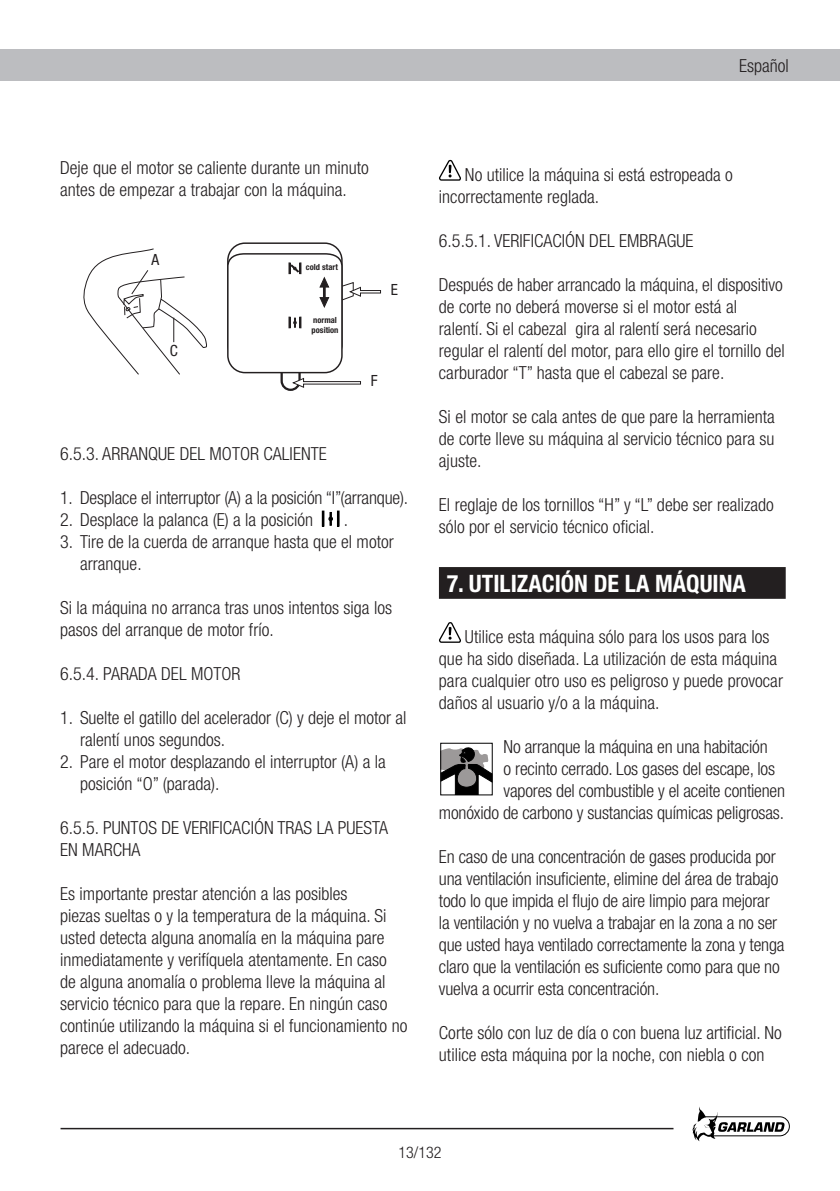
<style>
.page{position:relative;width:840px;height:1191px;background:#fff}
.page>*{position:absolute;margin:0;border:0;box-sizing:border-box;transform-origin:0 0}
.t1{font:700 condensed 24px "Helvetica Neue";color:#fff}
.t2{font:300 condensed 18px/22px "Helvetica Neue";color:#231f20}
.t3{font:300 condensed 16px "Helvetica Neue";color:#231f20}
.t4{font:condensed 15.4px "Helvetica Neue";color:#231f20}
.t5{font:700 condensed 8.4px/10.2px "Helvetica Neue";color:#231f20}
</style>
<div class="page">
<div style="left:0;top:50px;width:839px;height:31px;background:#bcbdc0"></div>
<svg style="left:692px;top:1107px;width:97px;height:34px"></svg>
<hr style="left:60px;top:1127px;width:613px;height:2px;background:#231f20">
<svg style="left:322px;top:511px;width:17px;height:15px"></svg>
<svg style="left:439px;top:160px;width:22px;height:21px"></svg>
<div style="left:439px;top:568px;width:345px;height:30px;background:#231f20"></div>
<div style="left:438px;top:567px;width:347px;height:32px;border:2px solid #231f20"></div>
<svg style="left:439px;top:622px;width:22px;height:21px"></svg>
<svg style="left:442px;top:747px;width:48px;height:46px"></svg>
<div style="left:440px;top:743px;width:52px;height:52px;border:1px solid #000"></div>
<div style="left:280px;top:360px;width:20px;height:31px;border:2px solid #231f20;border-radius:9px"></div>
<svg style="left:227px;top:252px;width:154px;height:136px"></svg>
<svg style="left:83px;top:248px;width:124px;height:127px"></svg>
<p class="t2" style="left:738px;top:55px;width:51px">Español</p>
<p class="t2" style="left:60px;top:157px;width:310px">Deje que el motor se caliente durante un minuto antes de empezar a trabajar con la máquina.</p>
<p class="t4" style="left:151px;top:250px;width:9px">A</p>
<p class="t4" style="left:170px;top:342px;width:10px">C</p>
<p class="t5" style="left:306px;top:261px;width:33px">cold start</p>
<p class="t5" style="left:311px;top:315px;width:28px">normal position</p>
<p class="t4" style="left:390px;top:281px;width:9px">E</p>
<p class="t4" style="left:370px;top:372px;width:8px">F</p>
<p class="t2" style="left:60px;top:443px;width:268px">6.5.3. ARRANQUE DEL MOTOR CALIENTE</p>
<p class="t2" style="left:60px;top:487px;width:349px">1. Desplace el interruptor (A) a la posición “I”(arranque).</p>
<p class="t2" style="left:60px;top:509px;width:254px">2. Desplace la palanca (E) a la posición</p>
<p class="t2" style="left:343px;top:509px;width:6px">.</p>
<p class="t2" style="left:80px;top:531px;width:315px;text-indent:-20px">3. Tire de la cuerda de arranque hasta que el motor arranque.</p>
<p class="t2" style="left:60px;top:597px;width:333px">Si la máquina no arranca tras unos intentos siga los pasos del arranque de motor frío.</p>
<p class="t2" style="left:60px;top:663px;width:182px">6.5.4. PARADA DEL MOTOR</p>
<p class="t2" style="left:80px;top:707px;width:328px;text-indent:-20px">1. Suelte el gatillo del acelerador (C) y deje el motor al ralentí unos segundos.</p>
<p class="t2" style="left:80px;top:751px;width:307px;text-indent:-20px">2. Pare el motor desplazando el interruptor (A) a la posición “O” (parada).</p>
<p class="t2" style="left:60px;top:817px;width:329px">6.5.5. PUNTOS DE VERIFICACIÓN TRAS LA PUESTA<br>EN MARCHA</p>
<p class="t2" style="left:60px;top:883px;width:348px">Es importante prestar atención a las posibles<br>piezas sueltas o y la temperatura de la máquina. Si usted detecta alguna anomalía en la máquina pare inmediatamente y verifíquela atentamente. En caso<br>de alguna anomalía o problema lleve la máquina al servicio técnico para que la repare. En ningún caso continúe utilizando la máquina si el funcionamiento no parece el adecuado.</p>
<p class="t2" style="left:438px;top:163px;width:295px;text-indent:26px">No utilice la máquina si está estropeada o incorrectamente reglada.</p>
<p class="t2" style="left:438px;top:229px;width:256px">6.5.5.1. VERIFICACIÓN DEL EMBRAGUE</p>
<p class="t2" style="left:438px;top:273px;width:347px">Después de haber arrancado la máquina, el dispositivo de corte no deberá moverse si el motor está al ralentí. Si el cabezal gira al ralentí será necesario regular el ralentí del motor, para ello gire el tornillo del carburador “T” hasta que el cabezal se pare.</p>
<p class="t2" style="left:438px;top:405px;width:337px;text-align:justify">Si el motor se cala antes de que pare la herramienta de corte lleve su máquina al servicio técnico para su ajuste.</p>
<p class="t2" style="left:438px;top:493px;width:336px">El reglaje de los tornillos “H” y “L” debe ser realizado sólo por el servicio técnico oficial.</p>
<h1 class="t1" style="left:446px;top:569px;width:300px">7. UTILIZACIÓN DE LA MÁQUINA</h1>
<p class="t2" style="left:438px;top:625px;width:345px;text-indent:26px">Utilice esta máquina sólo para los usos para los que ha sido diseñada. La utilización de esta máquina para cualquier otro uso es peligroso y puede provocar daños al usuario y/o a la máquina.</p>
<p class="t2" style="left:503px;top:735px;width:265px">No arranque la máquina en una habitación</p>
<p class="t2" style="left:503px;top:757px;width:273px">o recinto cerrado. Los gases del escape, los</p>
<p class="t2" style="left:503px;top:779px;width:283px">vapores del combustible y el aceite contienen</p>
<p class="t2" style="left:438px;top:801px;width:346px">monóxido de carbono y sustancias químicas peligrosas.</p>
<p class="t2" style="left:438px;top:845px;width:347px">En caso de una concentración de gases producida por una ventilación insuficiente, elimine del área de trabajo todo lo que impida el flujo de aire limpio para mejorar la ventilación y no vuelva a trabajar en la zona a no ser que usted haya ventilado correctamente la zona y tenga claro que la ventilación es suficiente como para que no vuelva a ocurrir esta concentración.</p>
<p class="t2" style="left:438px;top:1021px;width:344px">Corte sólo con luz de día o con buena luz artificial. No utilice esta máquina por la noche, con niebla o con</p>
<p class="t3" style="left:398px;top:1143px;width:45px">13/132</p>
</div>
